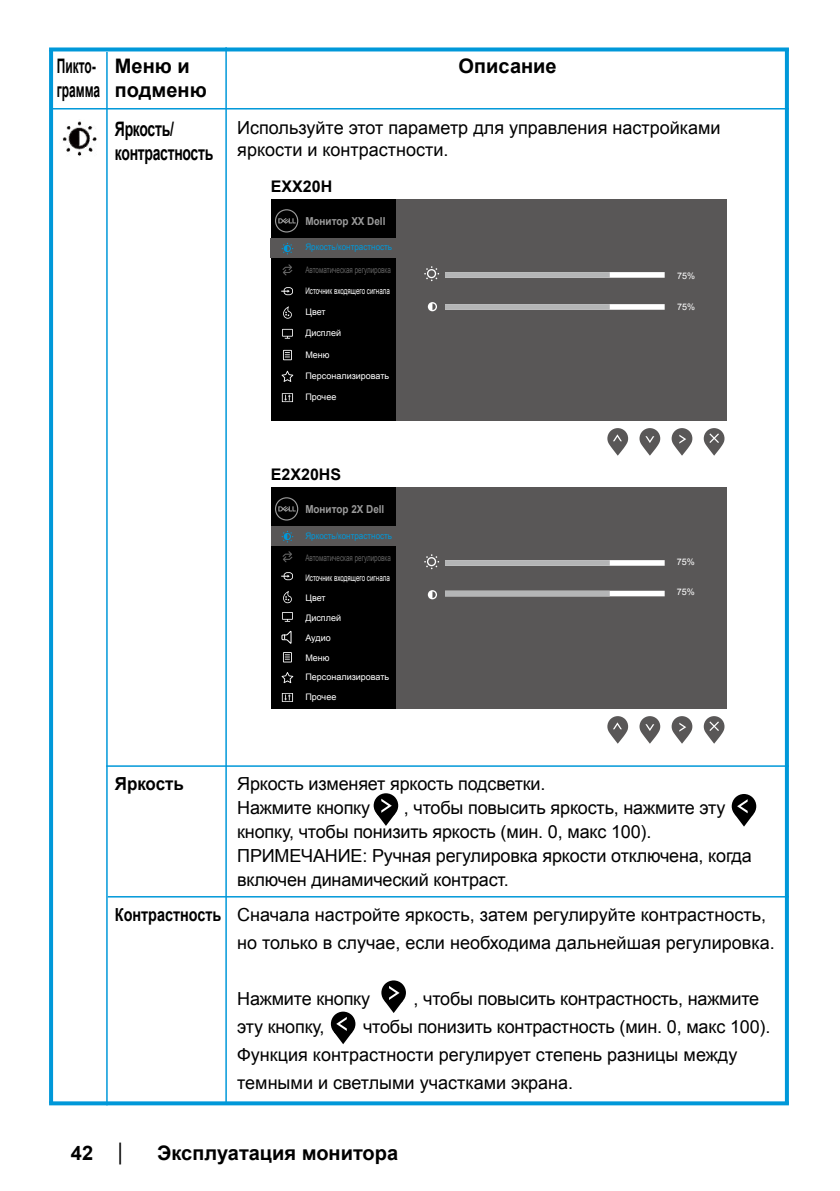
<style>
.page{position:relative;width:840px;height:1191px;background:#fff}
.page>*{position:absolute;margin:0;border:0;box-sizing:border-box;transform-origin:0 0}
.t1{font:700 20px/24px "Arial";color:#000}
.t2{font:700 20px/24px "Arial";letter-spacing:-.02em;color:#000;scale:.7 1}
.t3{font:700 20px/24px "Arial";color:#000;scale:.6 1}
.t4{font:18px/24px "Arial";letter-spacing:-.01em;color:#000}
.t5{font:700 18px "Arial";color:#000;scale:.8 1}
.t6{font:700 18px "Arial";color:#000;scale:.94 1}
.t7{font:700 16px "Arial";color:#000}
.t8{font:700 11px "Arial";color:#9b9b9b;scale:.9 1}
.t9{font:9px "Arial";color:#fff}
.t10{font:9px "Arial";color:#636363;scale:.7 1}
.t11{font:9px "Arial";color:#fff;scale:.7 1}
.t12{font:9px "Arial";color:#0098d9;scale:.9 1}
.s1{font-weight:400;font-size:18px}
</style>
<div class="page">
<hr style="left:51px;top:108px;width:737px;height:1px;background:#0098d9">
<hr style="left:106px;top:765px;width:682px;height:2px;background:#0098d9">
<hr style="left:108px;top:896px;width:680px;height:1px;background:#0098d9">
<hr style="left:106px;top:52px;width:2px;height:1053px;background:#0098d9">
<hr style="left:225px;top:47px;width:2px;height:1056px;background:#0098d9">
<img style="left:62px;top:121px;width:35px;height:35px">
<svg style="left:784px;top:51px;width:4px;height:1050px;fill:#0098d9"></svg>
<svg style="left:49px;top:51px;width:4px;height:1050px;fill:#0098d9"></svg>
<svg style="left:49px;top:47px;width:739px;height:4px;fill:#0098d9"></svg>
<svg style="left:49px;top:1101px;width:739px;height:4px;fill:#0098d9"></svg>
<svg style="left:671px;top:428px;width:21px;height:28px"></svg>
<svg style="left:703px;top:428px;width:21px;height:28px"></svg>
<svg style="left:639px;top:428px;width:21px;height:28px"></svg>
<svg style="left:607px;top:428px;width:20px;height:28px"></svg>
<div style="left:271px;top:200px;width:455px;height:221px;background:#595757"></div>
<div style="left:271px;top:200px;width:124px;height:221px;background:#000"></div>
<div style="left:271px;top:238px;width:124px;height:20px;background:#595757"></div>
<svg style="left:275px;top:209px;width:23px;height:23px"></svg>
<svg style="left:281px;top:243px;width:12px;height:11px"></svg>
<svg style="left:427px;top:302px;width:10px;height:9px"></svg>
<svg style="left:282px;top:264px;width:10px;height:11px"></svg>
<svg style="left:283px;top:306px;width:8px;height:13px"></svg>
<svg style="left:282px;top:329px;width:11px;height:10px"></svg>
<svg style="left:283px;top:350px;width:9px;height:10px"></svg>
<svg style="left:281px;top:371px;width:12px;height:11px"></svg>
<svg style="left:282px;top:393px;width:11px;height:9px"></svg>
<svg style="left:281px;top:287px;width:12px;height:8px"></svg>
<svg style="left:424px;top:266px;width:15px;height:15px"></svg>
<svg style="left:671px;top:716px;width:21px;height:27px"></svg>
<svg style="left:703px;top:716px;width:21px;height:27px"></svg>
<svg style="left:639px;top:716px;width:21px;height:27px"></svg>
<svg style="left:607px;top:716px;width:20px;height:27px"></svg>
<div style="left:271px;top:488px;width:455px;height:221px;background:#595757"></div>
<div style="left:271px;top:488px;width:124px;height:221px;background:#000"></div>
<div style="left:271px;top:526px;width:126px;height:20px;background:#595757"></div>
<svg style="left:275px;top:497px;width:23px;height:23px"></svg>
<svg style="left:281px;top:531px;width:12px;height:11px"></svg>
<svg style="left:427px;top:590px;width:10px;height:9px"></svg>
<svg style="left:282px;top:551px;width:10px;height:11px"></svg>
<svg style="left:283px;top:591px;width:8px;height:12px"></svg>
<svg style="left:282px;top:612px;width:11px;height:10px"></svg>
<svg style="left:283px;top:652px;width:9px;height:10px"></svg>
<svg style="left:281px;top:672px;width:12px;height:11px"></svg>
<svg style="left:281px;top:572px;width:12px;height:8px"></svg>
<div style="left:445px;top:591px;width:219px;height:5px;background:#fff"></div>
<div style="left:445px;top:591px;width:164px;height:5px;background:#b4b5b6"></div>
<div style="left:445px;top:560px;width:219px;height:6px;background:#fff"></div>
<div style="left:445px;top:560px;width:164px;height:6px;background:#b4b5b6"></div>
<svg style="left:424px;top:554px;width:15px;height:15px"></svg>
<svg style="left:281px;top:630px;width:11px;height:14px"></svg>
<svg style="left:282px;top:693px;width:11px;height:9px"></svg>
<div style="left:445px;top:304px;width:219px;height:6px;background:#fff"></div>
<div style="left:445px;top:304px;width:164px;height:6px;background:#b4b5b6"></div>
<div style="left:445px;top:272px;width:219px;height:6px;background:#fff"></div>
<div style="left:445px;top:272px;width:164px;height:6px;background:#b4b5b6"></div>
<svg style="left:373px;top:793px;width:25px;height:33px"></svg>
<svg style="left:731px;top:794px;width:24px;height:32px"></svg>
<svg style="left:381px;top:980px;width:25px;height:33px"></svg>
<svg style="left:331px;top:1011px;width:24px;height:33px"></svg>
<p class="t3" style="left:57px;top:54px;width:74px">Пикто&shy;грамма</p>
<p class="t1" style="left:115px;top:54px;width:93px">Меню и подменю</p>
<p class="t2" style="left:115px;top:117px;width:142px">Яркость/ контрастность</p>
<p class="t1" style="left:458px;top:54px;width:99px">Описание</p>
<p class="t4" style="left:237px;top:117px;width:484px;line-height:21.6px">Используйте этот параметр для управления настройками яркости и контрастности.</p>
<p class="t7" style="left:271px;top:175px;width:63px">EXX20H</p>
<p class="t8" style="left:305px;top:213px;width:90px">Монитор ХХ Dell</p>
<p class="t12" style="left:305px;top:241px;width:98px">Яркость/контрастность</p>
<p class="t10" style="left:305px;top:264px;width:124px">Автоматическая регулировка</p>
<p class="t11" style="left:305px;top:285px;width:122px">Источник входящего сигнала</p>
<p class="t9" style="left:305px;top:306px;width:22px">Цвет</p>
<p class="t9" style="left:305px;top:327px;width:37px">Дисплей</p>
<p class="t9" style="left:305px;top:348px;width:26px">Меню</p>
<p class="t9" style="left:305px;top:370px;width:85px">Персонализировать</p>
<p class="t9" style="left:305px;top:391px;width:32px">Прочее</p>
<p class="t9" style="left:676px;top:270px;width:20px">75%</p>
<p class="t9" style="left:676px;top:301px;width:20px">75%</p>
<p class="t7" style="left:271px;top:463px;width:72px">E2X20HS</p>
<p class="t8" style="left:305px;top:502px;width:89px">Монитор 2X Dell</p>
<p class="t12" style="left:305px;top:530px;width:98px">Яркость/контрастность</p>
<p class="t10" style="left:305px;top:552px;width:124px">Автоматическая регулировка</p>
<p class="t11" style="left:305px;top:572px;width:122px">Источник входящего сигнала</p>
<p class="t9" style="left:305px;top:592px;width:22px">Цвет</p>
<p class="t9" style="left:305px;top:612px;width:37px">Дисплей</p>
<p class="t9" style="left:305px;top:631px;width:27px">Аудио</p>
<p class="t9" style="left:305px;top:651px;width:26px">Меню</p>
<p class="t9" style="left:305px;top:671px;width:85px">Персонализировать</p>
<p class="t9" style="left:305px;top:691px;width:32px">Прочее</p>
<p class="t9" style="left:676px;top:555px;width:20px">75%</p>
<p class="t9" style="left:676px;top:586px;width:20px">75%</p>
<p class="t6" style="left:115px;top:771px;width:75px">Яркость</p>
<p class="t5" style="left:115px;top:901px;width:134px">Контрастность</p>
<p class="t4" style="left:237px;top:772px;width:309px">Яркость изменяет яркость подсветки.<br>Нажмите кнопку</p>
<p class="t4" style="left:237px;top:796px;width:516px;text-indent:166px">, чтобы повысить яркость, нажмите эту кнопку, чтобы понизить яркость (мин. 0, макс 100).<br>ПРИМЕЧАНИЕ: Ручная регулировка яркости отключена, когда включен динамический контраст.</p>
<p class="t4" style="left:237px;top:900px;width:538px;line-height:28px">Сначала настройте яркость, затем регулируйте контрастность, но только в случае, если необходима дальнейшая регулировка.</p>
<p class="t4" style="left:237px;top:986px;width:134px">Нажмите кнопку</p>
<p class="t4" style="left:413px;top:986px;width:347px">, чтобы повысить контрастность, нажмите</p>
<p class="t4" style="left:237px;top:1014px;width:89px">эту кнопку,</p>
<p class="t4" style="left:237px;top:1012px;width:534px;line-height:28px;text-indent:126px">чтобы понизить контрастность (мин. 0, макс 100).<br>Функция контрастности регулирует степень разницы между темными и светлыми участками экрана.</p>
<p class="t1" style="left:71px;top:1140px;width:57px">42 <span class="s1">│</span></p>
<p class="t1" style="left:157px;top:1140px;width:242px">Эксплуатация монитора</p>
</div>
